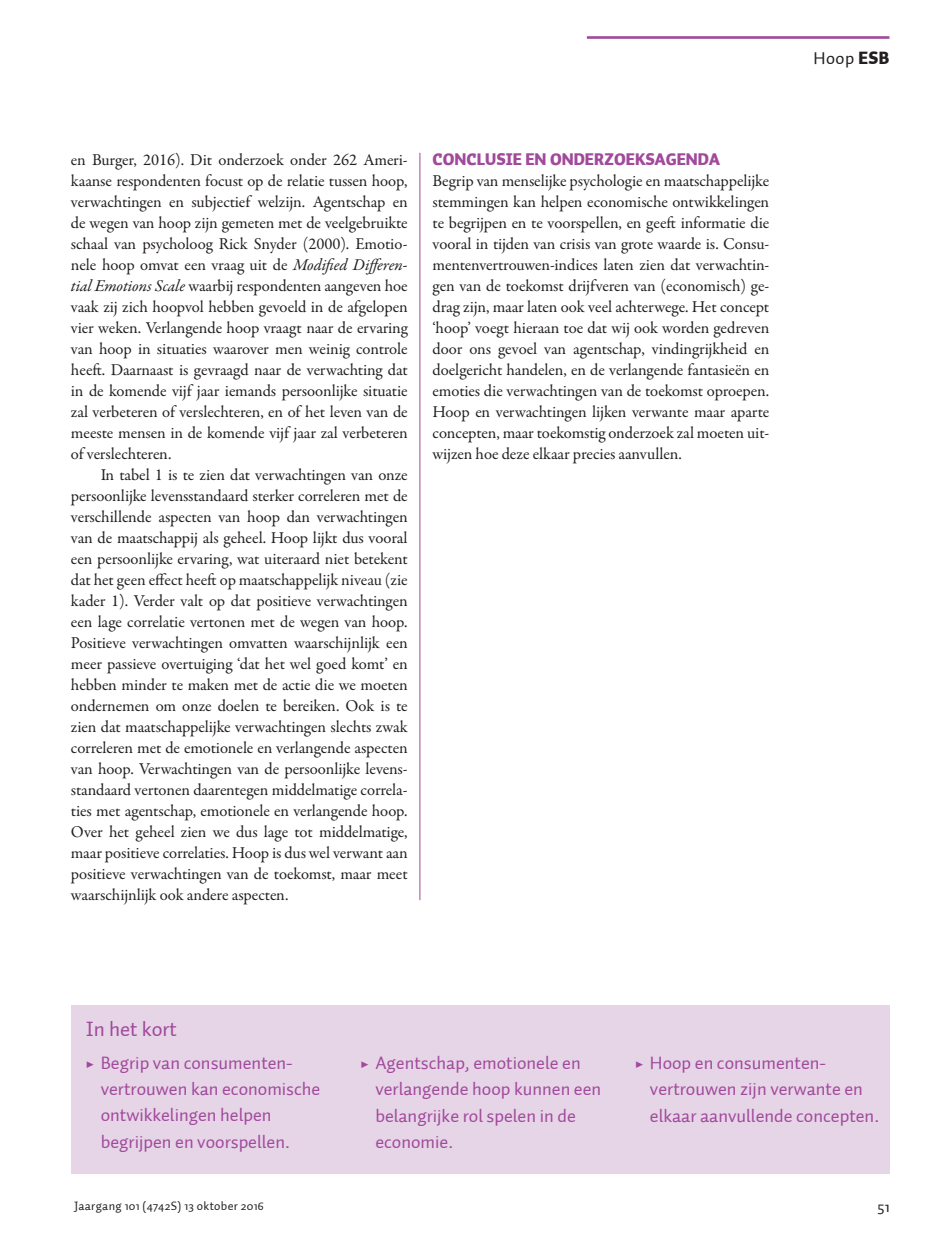
<style>
.page{position:relative;width:936px;height:1234px;background:#fff}
.page>*{position:absolute;margin:0;border:0;box-sizing:border-box;transform-origin:0 0}
.t1{font:21px "Auto 1";color:#a1499b}
.t2{font:18.38px/26.2px "Auto 1";color:#a1499b}
.t3{font:17.5px "Auto 1";color:#231f20}
.t4{font:16.62px/21px "Garamond Premr Pro";letter-spacing:-.005em;color:#231f20}
.t5{font:15.75px "Auto 1";color:#231f20}
.t6{font:12.25px "Auto 1";letter-spacing:.025em;color:#231f20}
.s1{font-style:italic}
.s2{font-family:"Auto 1";font-weight:900;color:#a1499b}
.s3{font-weight:900}
.s4{font-family:"Garamond Premr Pro";font-weight:700}
</style>
<div class="page">
<hr style="left:587px;top:36px;width:302px;height:3px;background:#a1499b">
<hr style="left:419px;top:153px;width:1px;height:746px;background:#a1499b">
<div style="left:71px;top:1004px;width:818px;height:168px;background:#e6d4e7"></div>
<p class="t4" style="left:71px;top:149px;width:338px">en Burger, 2016). Dit onderzoek onder 262 Ameri-</p>
<p class="t4" style="left:71px;top:170px;width:338px">kaanse respondenten focust op de relatie tussen hoop,</p>
<p class="t4" style="left:71px;top:191px;width:338px">verwachtingen en subjectief welzijn. Agentschap en</p>
<p class="t4" style="left:71px;top:212px;width:338px">de wegen van hoop zijn gemeten met de veelgebruikte</p>
<p class="t4" style="left:71px;top:233px;width:338px">schaal van psycholoog Rick Snyder (2000). Emotio-</p>
<p class="t4" style="left:71px;top:254px;width:338px">nele hoop omvat een vraag uit de <span class="s1">Modified Differen-</span></p>
<p class="t4" style="left:71px;top:275px;width:338px"><span class="s1">tial Emotions Scale</span> waarbij respondenten aangeven hoe</p>
<p class="t4" style="left:71px;top:296px;width:338px">vaak zij zich hoopvol hebben gevoeld in de afgelopen</p>
<p class="t4" style="left:71px;top:317px;width:338px">vier weken. Verlangende hoop vraagt naar de ervaring</p>
<p class="t4" style="left:71px;top:338px;width:338px">van hoop in situaties waarover men weinig controle</p>
<p class="t4" style="left:71px;top:359px;width:338px">heeft. Daarnaast is gevraagd naar de verwachting dat</p>
<p class="t4" style="left:71px;top:380px;width:338px">in de komende vijf jaar iemands persoonlijke situatie</p>
<p class="t4" style="left:71px;top:401px;width:338px">zal verbeteren of verslechteren, en of het leven van de</p>
<p class="t4" style="left:71px;top:422px;width:338px">meeste mensen in de komende vijf jaar zal verbeteren</p>
<p class="t4" style="left:71px;top:443px;width:102px">of verslechteren.</p>
<p class="t4" style="left:101px;top:464px;width:308px">In tabel 1 is te zien dat verwachtingen van onze</p>
<p class="t4" style="left:71px;top:485px;width:338px">persoonlijke levensstandaard sterker correleren met de</p>
<p class="t4" style="left:71px;top:506px;width:338px">verschillende aspecten van hoop dan verwachtingen</p>
<p class="t4" style="left:71px;top:527px;width:338px">van de maatschappij als geheel. Hoop lijkt dus vooral</p>
<p class="t4" style="left:71px;top:548px;width:338px">een persoonlijke ervaring, wat uiteraard niet betekent</p>
<p class="t4" style="left:71px;top:569px;width:338px">dat het geen effect heeft op maatschappelijk niveau (zie</p>
<p class="t4" style="left:71px;top:590px;width:338px">kader 1). Verder valt op dat positieve verwachtingen</p>
<p class="t4" style="left:71px;top:611px;width:338px">een lage correlatie vertonen met de wegen van hoop.</p>
<p class="t4" style="left:71px;top:632px;width:338px">Positieve verwachtingen omvatten waarschijnlijk een</p>
<p class="t4" style="left:71px;top:653px;width:338px">meer passieve overtuiging ‘dat het wel goed komt’ en</p>
<p class="t4" style="left:71px;top:674px;width:338px">hebben minder te maken met de actie die we moeten</p>
<p class="t4" style="left:71px;top:695px;width:338px">ondernemen om onze doelen te bereiken. Ook is te</p>
<p class="t4" style="left:71px;top:716px;width:338px">zien dat maatschappelijke verwachtingen slechts zwak</p>
<p class="t4" style="left:71px;top:737px;width:338px">correleren met de emotionele en verlangende aspecten</p>
<p class="t4" style="left:71px;top:758px;width:338px">van hoop. Verwachtingen van de persoonlijke levens-</p>
<p class="t4" style="left:71px;top:779px;width:338px">standaard vertonen daarentegen middelmatige correla-</p>
<p class="t4" style="left:71px;top:800px;width:338px">ties met agentschap, emotionele en verlangende hoop.</p>
<p class="t4" style="left:71px;top:821px;width:338px">Over het geheel zien we dus lage tot middelmatige,</p>
<p class="t4" style="left:71px;top:842px;width:338px">maar positieve correlaties. Hoop is dus wel verwant aan</p>
<p class="t4" style="left:71px;top:863px;width:338px">positieve verwachtingen van de toekomst, maar meet</p>
<p class="t4" style="left:71px;top:884px;width:219px">waarschijnlijk ook andere aspecten.</p>
<p class="t4" style="left:432px;top:149px;width:338px"><span class="s2">CONCLUSIE EN ONDERZOEKSAGENDA<br></span>Begrip van menselijke psychologie en maatschappelijke stemmingen kan helpen economische ontwikkelingen te begrijpen en te voorspellen, en geeft informatie die vooral in tijden van crisis van grote waarde is. Consu&shy;mentenvertrouwen-indices laten zien dat verwachtin&shy;gen van de toekomst drijfveren van (economisch) ge&shy;drag zijn, maar laten ook veel achterwege. Het concept ‘hoop’ voegt hieraan toe dat wij ook worden gedreven door ons gevoel van agentschap, vindingrijkheid en doelgericht handelen, en de verlangende fantasieën en emoties die verwachtingen van de toekomst oproepen.<br>Hoop en verwachtingen lijken verwante maar aparte concepten, maar toekomstig onderzoek zal moeten uit&shy;wijzen hoe deze elkaar precies aanvullen.</p>
<p class="t3" style="left:813px;top:48px;width:77px">Hoop <span class="s3">ESB</span></p>
<p class="t1" style="left:86px;top:1015px;width:93px">In het kort</p>
<p class="t2" style="left:101px;top:1049px;width:221px;text-indent:-15px"><span class="s4">▶</span> Begrip van consumenten&shy;vertrouwen kan economische ontwikkelingen helpen begrijpen en voorspellen.</p>
<p class="t2" style="left:375px;top:1049px;width:227px;text-indent:-15px"><span class="s4">▶</span> Agentschap, emotionele en verlangende hoop kunnen een belangrijke rol spelen in de economie.</p>
<p class="t2" style="left:650px;top:1049px;width:231px;text-indent:-15px"><span class="s4">▶</span> Hoop en consumenten-- vertrouwen zijn verwante en elkaar aanvullende concepten.</p>
<p class="t6" style="left:74px;top:1197px;width:191px">Jaargang 101 (4742S) 13 oktober 2016</p>
<p class="t5" style="left:877px;top:1196px;width:14px">51</p>
</div>
